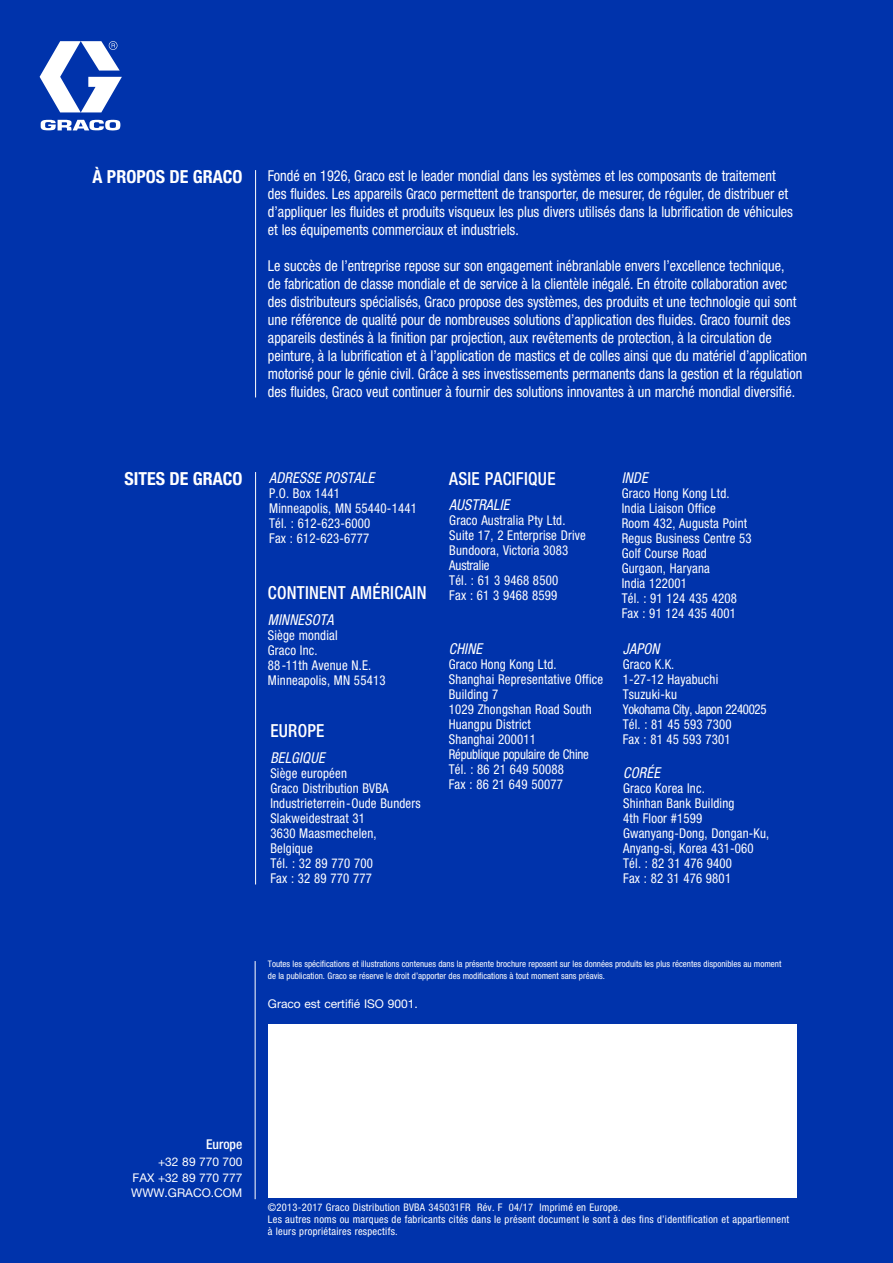
<style>
.page{position:relative;width:893px;height:1263px;background:#0033ab}
.page>*{position:absolute;margin:0;border:0;box-sizing:border-box;transform-origin:0 0}
.t1{font:500 condensed 18px "Helvetica Neue LT Std";letter-spacing:.015em;color:#fff;scale:.95 1}
.t2{font:700 condensed 18px "Helvetica Neue LT Std";color:#fff}
.t3{font:condensed 15px/18px "Helvetica Neue LT Std";color:#fff;scale:.95 1}
.t4{font:italic condensed 15px "Helvetica Neue LT Std";letter-spacing:.015em;color:#fff;scale:.95 1}
.t5{font:condensed 13.5px/15px "Helvetica Neue LT Std";letter-spacing:.015em;color:#fff;scale:.95 1}
.t6{font:500 condensed 13.5px "Helvetica Neue LT Std";color:#fff}
.t7{font:12px/16.5px "Helvetica Neue LT Std";color:#fff;text-align:right}
.t8{font:condensed 10.5px/12px "Helvetica Neue LT Std";letter-spacing:.025em;color:#fff}
.t9{font:condensed 9px/12px "Helvetica Neue LT Std";color:#fff}
</style>
<div class="page">
<svg style="left:40px;top:41px;width:82px;height:89px"></svg>
<div style="left:268px;top:1025px;width:529px;height:173px;background:#fff"></div>
<hr style="left:255px;top:170px;width:1px;height:227px;background:#fff">
<hr style="left:255px;top:961px;width:1px;height:238px;background:#fff">
<hr style="left:255px;top:472px;width:1px;height:412px;background:#fff">
<p class="t2" style="left:93px;top:166px;width:151px">À PROPOS DE GRACO</p>
<p class="t3" style="left:268px;top:166px;width:554px">Fondé en 1926, Graco est le leader mondial dans les systèmes et les composants de traitement des fluides. Les appareils Graco permettent de transporter, de mesurer, de réguler, de distribuer et d’appliquer les fluides et produits visqueux les plus divers utilisés dans la lubrification de véhicules et les équipements commerciaux et industriels.</p>
<p class="t3" style="left:268px;top:256px;width:569px">Le succès de l’entreprise repose sur son engagement inébranlable envers l’excellence technique,<br>de fabrication de classe mondiale et de service à la clientèle inégalé. En étroite collaboration avec des distributeurs spécialisés, Graco propose des systèmes, des produits et une technologie qui sont une référence de qualité pour de nombreuses solutions d’application des fluides. Graco fournit des appareils destinés à la finition par projection, aux revêtements de protection, à la circulation de peinture, à la lubrification et à l’application de mastics et de colles ainsi que du matériel d’application motorisé pour le génie civil. Grâce à ses investissements permanents dans la gestion et la régulation des fluides, Graco veut continuer à fournir des solutions innovantes à un marché mondial diversifié.</p>
<p class="t2" style="left:124px;top:468px;width:119px">SITES DE GRACO</p>
<p class="t4" style="left:269px;top:469px;width:112px">ADRESSE POSTALE</p>
<p class="t5" style="left:269px;top:485px;width:157px">P.O. Box 1441<br>Minneapolis, MN 55440-1441<br>Tél. : 612-623-6000<br>Fax : 612-623-6777</p>
<p class="t1" style="left:268px;top:582px;width:168px">CONTINENT AMÉRICAIN</p>
<p class="t4" style="left:268px;top:611px;width:71px">MINNESOTA</p>
<p class="t5" style="left:268px;top:627px;width:125px">Siège mondial<br>Graco Inc.<br>88-11th Avenue N.E.<br>Minneapolis, MN 55413</p>
<p class="t1" style="left:270px;top:720px;width:59px">EUROPE</p>
<p class="t4" style="left:270px;top:749px;width:59px">BELGIQUE</p>
<p class="t5" style="left:270px;top:765px;width:160px">Siège européen<br>Graco Distribution BVBA<br>Industrieterrein-Oude Bunders<br>Slakweidestraat 31<br>3630 Maasmechelen,<br>Belgique<br>Tél. : 32 89 770 700<br>Fax : 32 89 770 777</p>
<p class="t1" style="left:449px;top:468px;width:113px">ASIE PACIFIQUE</p>
<p class="t4" style="left:449px;top:496px;width:65px">AUSTRALIE</p>
<p class="t5" style="left:449px;top:513px;width:145px">Graco Australia Pty Ltd.<br>Suite 17, 2 Enterprise Drive<br>Bundoora, Victoria 3083<br>Australie<br>Tél. : 61 3 9468 8500<br>Fax : 61 3 9468 8599</p>
<p class="t4" style="left:449px;top:640px;width:37px">CHINE</p>
<p class="t5" style="left:449px;top:657px;width:164px">Graco Hong Kong Ltd.<br>Shanghai Representative Office<br>Building 7<br>1029 Zhongshan Road South<br>Huangpu District<br>Shanghai 200011<br>République populaire de Chine<br>Tél. : 86 21 649 50088<br>Fax : 86 21 649 50077</p>
<p class="t4" style="left:622px;top:469px;width:29px">INDE</p>
<p class="t5" style="left:622px;top:485px;width:138px">Graco Hong Kong Ltd.<br>India Liaison Office<br>Room 432, Augusta Point<br>Regus Business Centre 53<br>Golf Course Road<br>Gurgaon, Haryana<br>India 122001<br>Tél. : 91 124 435 4208<br>Fax : 91 124 435 4001</p>
<p class="t4" style="left:623px;top:640px;width:40px">JAPON</p>
<p class="t5" style="left:623px;top:657px;width:153px">Graco K.K.<br>1-27-12 Hayabuchi<br>Tsuzuki-ku<br>Yokohama City, Japon 2240025<br>Tél. : 81 45 593 7300<br>Fax : 81 45 593 7301</p>
<p class="t4" style="left:623px;top:764px;width:40px">CORÉE</p>
<p class="t5" style="left:623px;top:780px;width:155px">Graco Korea Inc.<br>Shinhan Bank Building<br>4th Floor #1599<br>Gwanyang-Dong, Dongan-Ku,<br>Anyang-si, Korea 431-060<br>Tél. : 82 31 476 9400<br>Fax : 82 31 476 9801</p>
<p class="t9" style="left:268px;top:958px;width:515px">Toutes les spécifications et illustrations contenues dans la présente brochure reposent sur les données produits les plus récentes disponibles au moment de la publication. Graco se réserve le droit d’apporter des modifications à tout moment sans préavis.</p>
<p class="t7" style="left:268px;top:995px;width:151px">Graco est certifié ISO 9001.</p>
<p class="t6" style="left:206px;top:1136px;width:38px">Europe</p>
<p class="t7" style="left:132px;top:1153px;width:111px">+32 89 770 700<br>FAX +32 89 770 777</p>
<p class="t7" style="left:131px;top:1184px;width:113px">WWW.GRACO.COM</p>
<p class="t8" style="left:268px;top:1201px;width:523px">©2013-2017 Graco Distribution BVBA 345031FR Rév. F 04/17 Imprimé en Europe.<br>Les autres noms ou marques de fabricants cités dans le présent document le sont à des fins d’identification et appartiennent à leurs propriétaires respectifs.</p>
</div>
